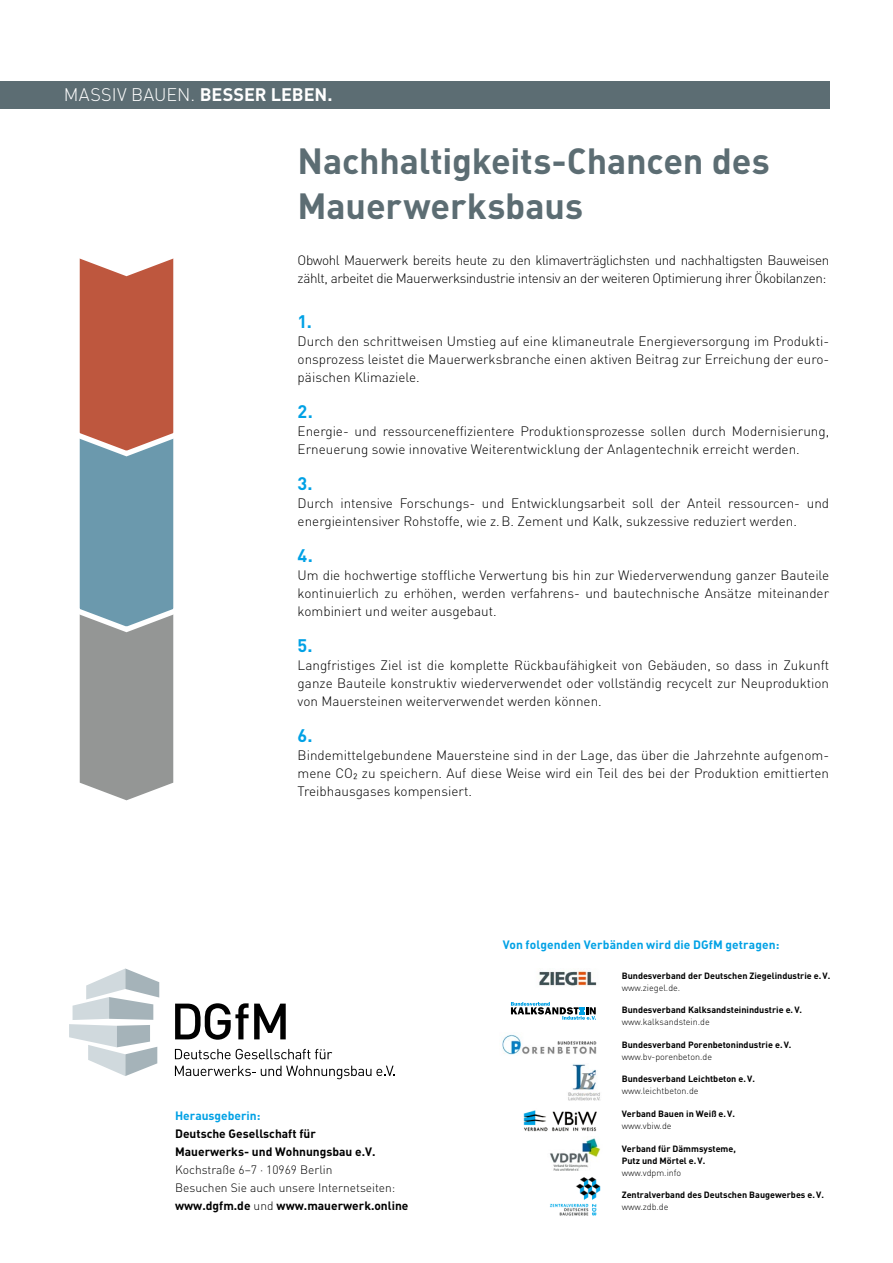
<style>
.page{position:relative;width:893px;height:1263px;background:#fff}
.page>*{position:absolute;margin:0;border:0;box-sizing:border-box;transform-origin:0 0}
.t1{font:700 36px/45px "DIN";letter-spacing:-.005em;color:#5c6d73}
.t2{font:300 18px "DIN";letter-spacing:.01em;color:#fff}
.t3{font:700 18px "DIN";color:#00a1e5}
.t4{font:300 13.5px/18px "DIN";color:#000;text-align:justify}
.t5{font:300 13.5px/18px "DIN";letter-spacing:-.03em;color:#000}
.t6{font:300 12px/18px "DIN";color:#000}
.t7{font:700 12px "DIN";letter-spacing:.005em;color:#00a1e5}
.t8{font:700 12px/18px "DIN";color:#000}
.t9{font:700 9px/12px "DIN";color:#000}
.t10{font:300 9px "DIN";color:#000}
.s1{font-weight:700}
</style>
<div class="page">
<svg style="left:70px;top:108px;width:111px;height:692px"></svg>
<div style="left:0;top:81px;width:829px;height:27px;background:#5c6d73"></div>
<svg style="left:69px;top:968px;width:90px;height:108px"></svg>
<svg style="left:175px;top:1003px;width:111px;height:37px"></svg>
<svg style="left:175px;top:1049px;width:157px;height:10px"></svg>
<svg style="left:175px;top:1066px;width:219px;height:13px"></svg>
<img style="left:568px;top:1064px;width:32px;height:37px">
<img style="left:539px;top:971px;width:58px;height:15px">
<svg style="left:511px;top:1002px;width:85px;height:18px"></svg>
<img style="left:502px;top:1034px;width:95px;height:21px">
<img style="left:523px;top:1110px;width:74px;height:22px">
<img style="left:549px;top:1177px;width:52px;height:39px">
<img style="left:550px;top:1138px;width:51px;height:33px">
<h2 class="t2" style="left:64px;top:84px;width:270px">MASSIV BAUEN. <span class="s1">BESSER LEBEN.</span></h2>
<h1 class="t1" style="left:298px;top:137px;width:474px">Nachhaltigkeits-Chancen des<br>Mauerwerksbaus</h1>
<p class="t5" style="left:298px;top:251px;width:533px">Obwohl Mauerwerk bereits heute zu den klimaverträglichsten und nachhaltigsten Bauweisen zählt, arbeitet die Mauerwerksindustrie intensiv an der weiteren Optimierung ihrer Ökobilanzen:</p>
<h2 class="t3" style="left:298px;top:310px;width:16px">1.</h2>
<p class="t4" style="left:298px;top:332px;width:533px">Durch den schrittweisen Umstieg auf eine klimaneutrale Energieversorgung im Produkti&shy;onsprozess leistet die Mauerwerksbranche einen aktiven Beitrag zur Erreichung der euro&shy;päischen Klimaziele.</p>
<h2 class="t3" style="left:298px;top:400px;width:17px">2.</h2>
<p class="t4" style="left:298px;top:422px;width:533px">Energie- und ressourceneffizientere Produktionsprozesse sollen durch Modernisierung,<br>Erneuerung sowie innovative Weiterentwicklung der Anlagentechnik erreicht werden.</p>
<h2 class="t3" style="left:298px;top:472px;width:16px">3.</h2>
<p class="t4" style="left:298px;top:494px;width:533px">Durch intensive Forschungs- und Entwicklungsarbeit soll der Anteil ressourcen- und energieintensiver Rohstoffe, wie z.B. Zement und Kalk, sukzessive reduziert werden.</p>
<h2 class="t3" style="left:298px;top:544px;width:17px">4.</h2>
<p class="t4" style="left:298px;top:566px;width:533px">Um die hochwertige stoffliche Verwertung bis hin zur Wiederverwendung ganzer Bauteile kontinuierlich zu erhöhen, werden verfahrens- und bautechnische Ansätze miteinander kombiniert und weiter ausgebaut.</p>
<h2 class="t3" style="left:298px;top:634px;width:16px">5.</h2>
<p class="t4" style="left:298px;top:656px;width:533px">Langfristiges Ziel ist die komplette Rückbaufähigkeit von Gebäuden, so dass in Zukunft ganze Bauteile konstruktiv wiederverwendet oder vollständig recycelt zur Neuproduktion von Mauersteinen weiterverwendet werden können.</p>
<h2 class="t3" style="left:298px;top:724px;width:16px">6.</h2>
<p class="t4" style="left:298px;top:746px;width:533px">Bindemittelgebundene Mauersteine sind in der Lage, das über die Jahrzehnte aufgenom&shy;mene CO² zu speichern. Auf diese Weise wird ein Teil des bei der Produktion emittierten Treibhausgases kompensiert.</p>
<p class="t7" style="left:175px;top:1107px;width:87px">Herausgeberin:</p>
<p class="t8" style="left:175px;top:1124px;width:202px">Deutsche Gesellschaft für<br>Mauerwerks- und Wohnungsbau e.V.</p>
<p class="t6" style="left:175px;top:1160px;width:235px">Kochstraße 6–7 · 10969 Berlin<br>Besuchen Sie auch unsere Internetseiten: <span class="s1">www.dgfm.de</span> und <span class="s1">www.mauerwerk.online</span></p>
<p class="t7" style="left:503px;top:937px;width:278px">Von folgenden Verbänden wird die DGfM getragen:</p>
<p class="t9" style="left:622px;top:969px;width:210px">Bundesverband der Deutschen Ziegelindustrie e.V.</p>
<p class="t10" style="left:622px;top:982px;width:60px">www.ziegel.de.</p>
<p class="t9" style="left:622px;top:1003px;width:182px">Bundesverband Kalksandsteinindustrie e.V.</p>
<p class="t10" style="left:622px;top:1016px;width:89px">www.kalksandstein.de</p>
<p class="t9" style="left:622px;top:1038px;width:171px">Bundesverband Porenbetonindustrie e.V.</p>
<p class="t10" style="left:622px;top:1051px;width:92px">www.bv-porenbeton.de</p>
<p class="t9" style="left:622px;top:1073px;width:135px">Bundesverband Leichtbeton e.V.</p>
<p class="t10" style="left:622px;top:1085px;width:78px">www.leichtbeton.de</p>
<p class="t9" style="left:622px;top:1107px;width:115px">Verband Bauen in Weiß e.V.</p>
<p class="t10" style="left:622px;top:1120px;width:51px">www.vbiw.de</p>
<p class="t9" style="left:622px;top:1142px;width:116px">Verband für Dämmsysteme,<br>Putz und Mörtel e.V.</p>
<p class="t10" style="left:622px;top:1167px;width:61px">www.vdpm.info</p>
<p class="t9" style="left:622px;top:1189px;width:204px">Zentralverband des Deutschen Baugewerbes e.V.</p>
<p class="t10" style="left:622px;top:1201px;width:48px">www.zdb.de</p>
</div>
